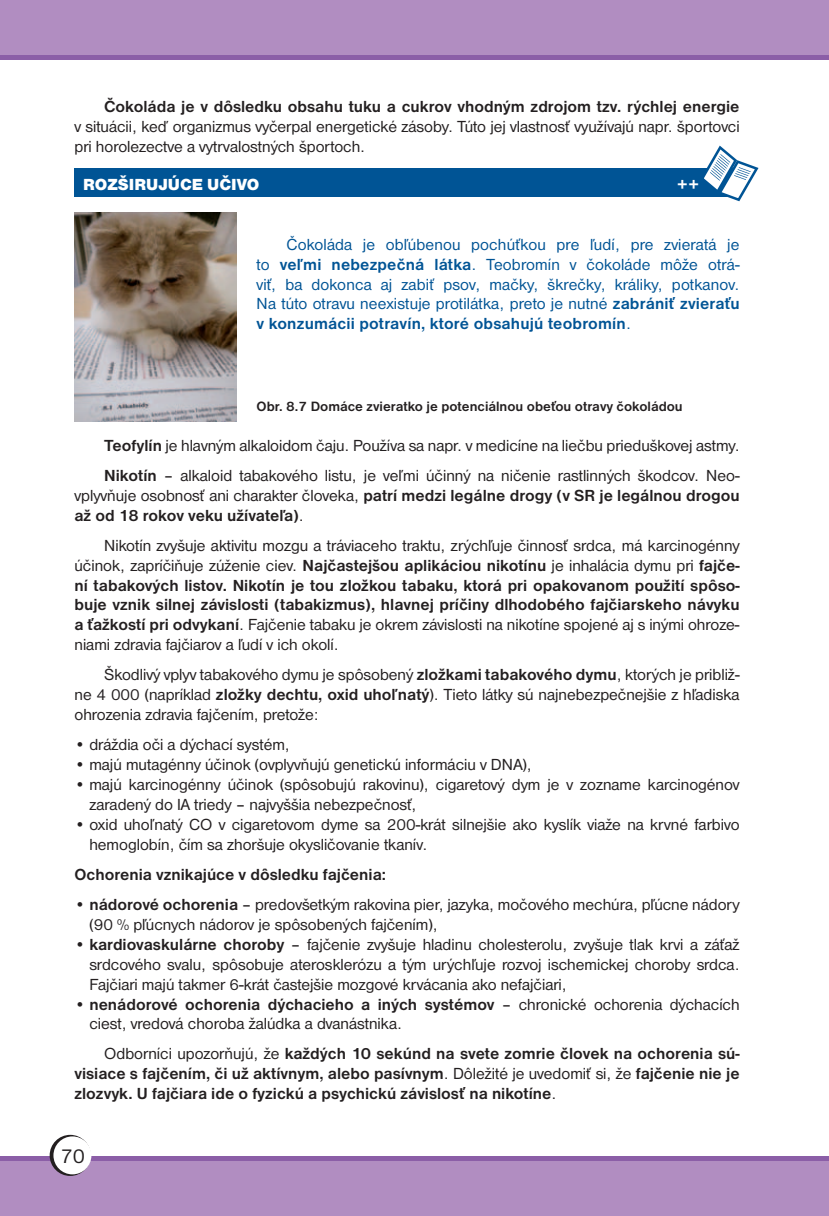
<style>
.page{position:relative;width:829px;height:1216px;background:#fff}
.page>*{position:absolute;margin:0;border:0;box-sizing:border-box;transform-origin:0 0}
.t1{font:21px "Nimbus San DEE";color:#231f20}
.t2{font:16.62px/19.9px "Nimbus San DEE";color:#231f20}
.t3{font:700 16.62px/19.9px "Nimbus San DEE";color:#231f20}
.t4{font:16.62px/19.9px "Nimbus San DEE";letter-spacing:.01em;color:#005495;text-align:justify}
.t5{font:16.62px "Nimbus San DEE Blac";color:#fff}
.t6{font:700 14px "Nimbus San DEE";color:#231f20}
.s1{font-weight:700}
.s2{font-weight:400}
</style>
<div class="page">
<div style="left:0;top:1156px;width:828px;height:59px;background:#b18dc1"></div>
<hr style="left:0;top:1156px;width:828px;height:4px;background:#8b5ea7">
<svg style="left:50px;top:1134px;width:41px;height:41px"></svg>
<div style="left:53px;top:1136px;width:38px;height:38px;background:#fff;border-radius:50%"></div>
<div style="left:0;top:0;width:828px;height:60px;background:#b18dc1"></div>
<div style="left:0;top:55px;width:828px;height:5px;background:#8b5ea7"></div>
<div style="left:76px;top:170px;width:661px;height:27px;background:#005495"></div>
<hr style="left:74px;top:169px;width:665px;height:3px;background:#005495">
<hr style="left:74px;top:172px;width:4px;height:25px;background:#005495">
<svg style="left:700px;top:146px;width:58px;height:55px"></svg>
<img style="left:74px;top:212px;width:163px;height:209px">
<p class="t3" style="left:104px;top:96px;width:636px">Čokoláda je v dôsledku obsahu tuku a cukrov vhodným zdrojom tzv. rýchlej energie</p>
<p class="t2" style="left:74px;top:116px;width:666px">v situácii, keď organizmus vyčerpal energetické zásoby. Túto jej vlastnosť využívajú napr. športovci pri horolezectve a vytrvalostných športoch.</p>
<p class="t5" style="left:83px;top:174px;width:178px">ROZŠIRUJÚCE UČIVO</p>
<p class="t5" style="left:676px;top:174px;width:24px">++</p>
<p class="t4" style="left:256px;top:234px;width:484px;text-indent:30px">Čokoláda je obľúbenou pochúťkou pre ľudí, pre zvieratá je to <span class="s1">veľmi nebezpečná látka</span>. Teobromín v čokoláde môže otrá&shy;viť, ba dokonca aj zabiť psov, mačky, škrečky, králiky, potkanov.<br>Na túto otravu neexistuje protilátka, preto je nutné <span class="s1">zabrániť zvieraťu v konzumácii potravín, ktoré obsahujú teobromín</span>.</p>
<p class="t6" style="left:256px;top:398px;width:427px">Obr. 8.7 Domáce zvieratko je potenciálnou obeťou otravy čokoládou</p>
<p class="t2" style="left:104px;top:430px;width:637px;line-height:29.9px"><span class="s1">Teofylín</span> je hlavným alkaloidom čaju. Používa sa napr. v medicíne na liečbu prieduškovej astmy.<br><span class="s1">Nikotín</span> – alkaloid tabakového listu, je veľmi účinný na ničenie rastlinných škodcov. Neo-</p>
<p class="t3" style="left:74px;top:485px;width:666px"><span class="s2">vplyvňuje osobnosť ani charakter človeka,</span> patrí medzi legálne drogy (v SR je legálnou drogou až od 18 rokov veku užívateľa)<span class="s2">.</span></p>
<p class="t2" style="left:74px;top:535px;width:666px;text-align:justify;text-indent:30px">Nikotín zvyšuje aktivitu mozgu a tráviaceho traktu, zrýchľuje činnosť srdca, má karcinogénny účinok, zapríčiňuje zúženie ciev. <span class="s1">Najčastejšou aplikáciou nikotínu</span> je inhalácia dymu pri <span class="s1">fajče&shy;ní tabakových listov. Nikotín je tou zložkou tabaku, ktorá pri opakovanom použití spôso&shy;buje vznik silnej závislosti (tabakizmus), hlavnej príčiny dlhodobého fajčiarskeho návyku a ťažkostí pri odvykaní</span>. Fajčenie tabaku je okrem závislosti na nikotíne spojené aj s inými ohroze&shy;niami zdravia fajčiarov a ľudí v ich okolí.</p>
<p class="t2" style="left:74px;top:665px;width:666px;text-align:justify;text-indent:30px">Škodlivý vplyv tabakového dymu je spôsobený <span class="s1">zložkami tabakového dymu</span>, ktorých je približ&shy;ne 4 000 (napríklad <span class="s1">zložky dechtu, oxid uhoľnatý</span>). Tieto látky sú najnebezpečnejšie z hľadiska ohrozenia zdravia fajčením, pretože:</p>
<p class="t2" style="left:74px;top:734px;width:217px">• dráždia oči a dýchací systém,</p>
<p class="t2" style="left:74px;top:754px;width:459px">• majú mutagénny účinok (ovplyvňujú genetickú informáciu v DNA),</p>
<p class="t2" style="left:89px;top:774px;width:651px;text-indent:-15px">• majú karcinogénny účinok (spôsobujú rakovinu), cigaretový dym je v zozname karcinogénov zaradený do IA triedy – najvyššia nebezpečnosť,</p>
<p class="t2" style="left:89px;top:814px;width:651px;text-indent:-15px">• oxid uhoľnatý CO v cigaretovom dyme sa 200-krát silnejšie ako kyslík viaže na krvné farbivo hemoglobín, čím sa zhoršuje okysličovanie tkanív.</p>
<p class="t3" style="left:74px;top:864px;width:313px">Ochorenia vznikajúce v dôsledku fajčenia:</p>
<p class="t2" style="left:89px;top:894px;width:651px;text-indent:-15px">• <span class="s1">nádorové ochorenia</span> – predovšetkým rakovina pier, jazyka, močového mechúra, pľúcne nádory (90 % pľúcnych nádorov je spôsobených fajčením),</p>
<p class="t2" style="left:89px;top:934px;width:651px;text-align:justify;text-indent:-15px">• <span class="s1">kardiovaskulárne choroby</span> – fajčenie zvyšuje hladinu cholesterolu, zvyšuje tlak krvi a záťaž srdcového svalu, spôsobuje aterosklerózu a tým urýchľuje rozvoj ischemickej choroby srdca.<br>Fajčiari majú takmer 6-krát častejšie mozgové krvácania ako nefajčiari,</p>
<p class="t2" style="left:89px;top:994px;width:651px;text-indent:-15px">• <span class="s1">nenádorové ochorenia dýchacieho a iných systémov</span> – chronické ochorenia dýchacích ciest, vredová choroba žalúdka a dvanástnika.</p>
<p class="t3" style="left:74px;top:1043px;width:666px;text-align:justify;text-indent:30px"><span class="s2">Odborníci upozorňujú, že</span> každých 10 sekúnd na svete zomrie človek na ochorenia sú&shy;visiace s fajčením, či už aktívnym, alebo pasívnym<span class="s2">. Dôležité je uvedomiť si, že</span> fajčenie nie je zlozvyk. U fajčiara ide o fyzickú a psychickú závislosť na nikotíne<span class="s2">.</span></p>
<p class="t1" style="left:61px;top:1144px;width:26px">70</p>
</div>
